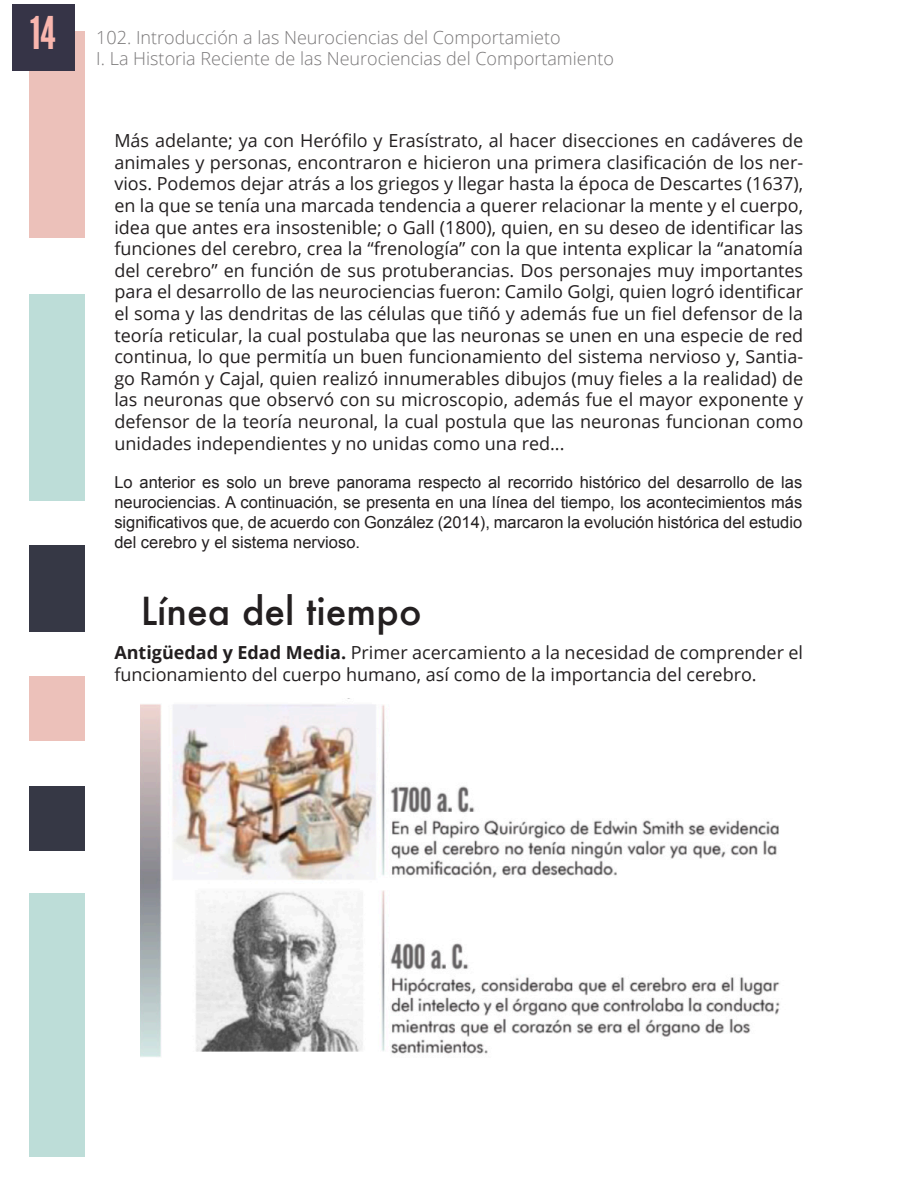
<style>
.page{position:relative;width:918px;height:1188px;background:#fff}
.page>*{position:absolute;margin:0;border:0;box-sizing:border-box;transform-origin:0 0}
.t1{font:45px "League Gothic";color:#f9b6ae}
.título{font:500 37.5px "Futura";color:#231f20}
.texto{font:18px/21.6px "Open Sans";color:#231f20;text-align:justify}
.t2{font:300 18px/21.6px "Open Sans";color:#7a7879}
.t3{font:16.5px/19.8px "Arial";color:#231f20;text-align:justify}
.s1{font-weight:700}
</style>
<div class="page">
<div style="left:29px;top:31px;width:56px;height:207px;background:#ecc1ba"></div>
<div style="left:29px;top:294px;width:56px;height:207px;background:#bdddd8"></div>
<div style="left:29px;top:893px;width:56px;height:264px;background:#bdddd8"></div>
<div style="left:29px;top:676px;width:56px;height:64px;background:#ecc1ba"></div>
<div style="left:29px;top:545px;width:56px;height:86px;background:#363845"></div>
<div style="left:29px;top:786px;width:56px;height:65px;background:#363845"></div>
<div style="left:13px;top:4px;width:62px;height:66px;background:#363447"></div>
<img style="left:141px;top:704px;width:639px;height:353px">
<h1 class="t1" style="left:30px;top:6px;width:27px">14</h1>
<p class="t2" style="left:96px;top:26px;width:519px">102. Introducción a las Neurociencias del Comportamieto<br>I. La Historia Reciente de las Neurociencias del Comportamiento</p>
<p class="texto" style="left:114px;top:129px;width:690px">Más adelante; ya con Herófilo y Erasístrato, al hacer disecciones en cadáveres de animales y personas, encontraron e hicieron una primera clasificación de los ner&shy;vios. Podemos dejar atrás a los griegos y llegar hasta la época de Descartes (1637), en la que se tenía una marcada tendencia a querer relacionar la mente y el cuerpo, idea que antes era insostenible; o Gall (1800), quien, en su deseo de identificar las funciones del cerebro, crea la “frenología” con la que intenta explicar la “anatomía del cerebro” en función de sus protuberancias. Dos personajes muy importantes para el desarrollo de las neurociencias fueron: Camilo Golgi, quien logró identificar el soma y las dendritas de las células que tiñó y además fue un fiel defensor de la teoría reticular, la cual postulaba que las neuronas se unen en una especie de red continua, lo que permitía un buen funcionamiento del sistema nervioso y, Santia&shy;go Ramón y Cajal, quien realizó innumerables dibujos (muy fieles a la realidad) de las neuronas que observó con su microscopio, además fue el mayor exponente y defensor de la teoría neuronal, la cual postula que las neuronas funcionan como unidades independientes y no unidas como una red...</p>
<p class="t3" style="left:114px;top:473px;width:689px">Lo anterior es solo un breve panorama respecto al recorrido histórico del desarrollo de las neurociencias. A continuación, se presenta en una línea del tiempo, los acontecimientos más significativos que, de acuerdo con González (2014), marcaron la evolución histórica del estudio del cerebro y el sistema nervioso.</p>
<p class="título" style="left:141px;top:585px;width:282px">Línea del tiempo</p>
<p class="texto" style="left:114px;top:641px;width:690px"><span class="s1">Antigüedad y Edad Media.</span> Primer acercamiento a la necesidad de comprender el funcionamiento del cuerpo humano, así como de la importancia del cerebro.</p>
</div>
